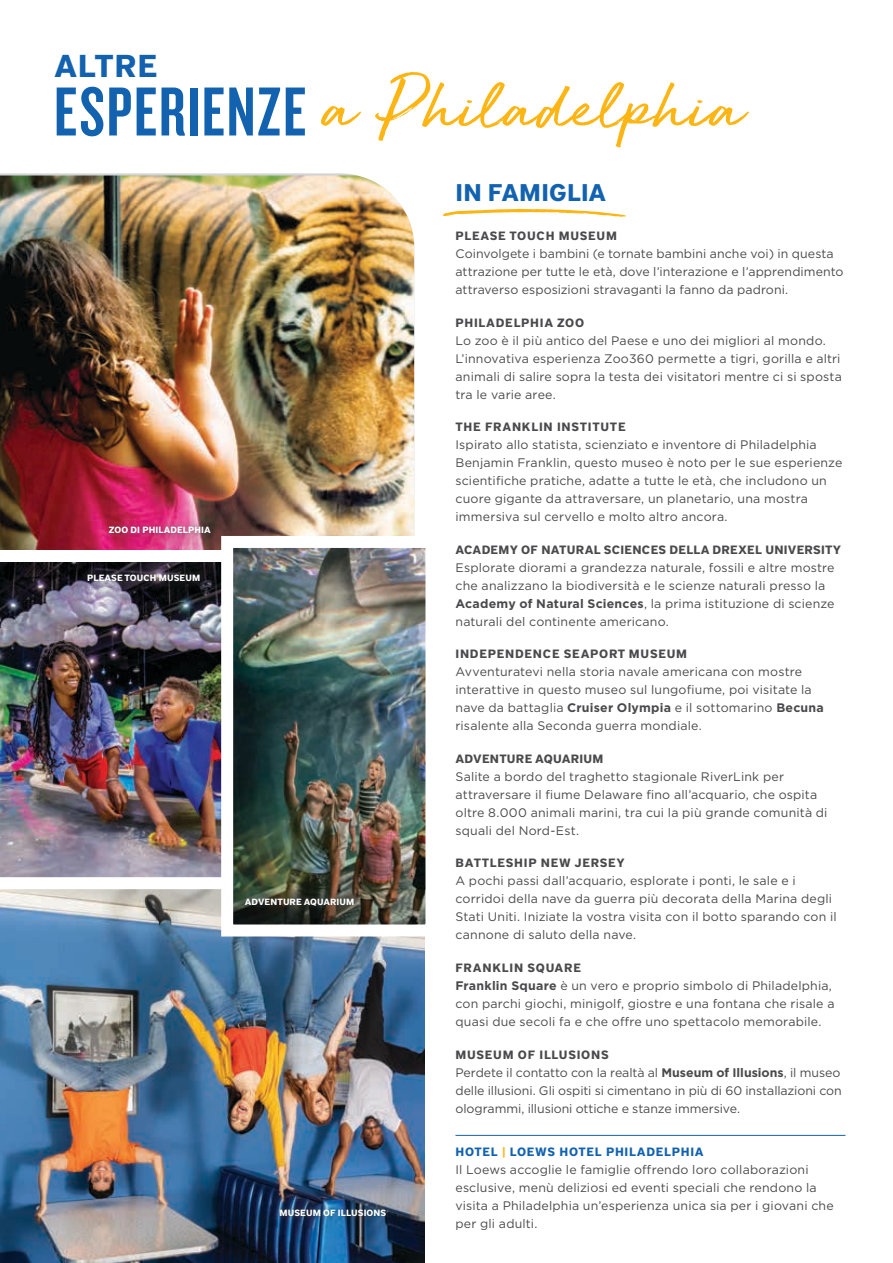
<style>
.page{position:relative;width:893px;height:1263px;background:#fff}
.page>*{position:absolute;margin:0;border:0;box-sizing:border-box;transform-origin:0 0}
.t1{font:78px "Golden Plains";color:#fdb514}
.t2{font:700 31.5px "District Pro";letter-spacing:.02em;color:#1262af}
.t3{font:700 24px "District Pro";letter-spacing:.01em;color:#1262af}
.t4{font:12.3px/18px "Gotham";letter-spacing:.01em;color:#4a4a4c}
.t5{font:700 12px "District Pro";letter-spacing:.06em;color:#4a4a4c}
.t6{font:700 12px "District Pro";letter-spacing:.02em;color:#4a4a4c}
.t7{font:700 12px "District Pro";letter-spacing:.06em;color:#1262af}
.t8{font:700 9px "District Pro";letter-spacing:.01em;color:#fff}
.s1{font-weight:700}
.s2{color:#fdb514}
</style>
<div class="page">
<img style="left:0;top:895px;width:424px;height:368px">
<img style="left:0;top:173px;width:415px;height:371px">
<div style="left:106px;top:522px;width:129px;height:37px;background:#231f20;opacity:.29"></div>
<div style="left:104px;top:521px;width:112px;height:18px;background:#4a4a4c;opacity:.75"></div>
<img style="left:0;top:544px;width:215px;height:351px">
<hr style="left:455px;top:1135px;width:390px;height:1px;background:#1262af">
<img style="left:215px;top:530px;width:211px;height:412px">
<div style="left:242px;top:893px;width:137px;height:37px;background:#231f20;opacity:.29"></div>
<div style="left:240px;top:892px;width:120px;height:19px;background:#4a4a4c;opacity:.75"></div>
<div style="left:276px;top:1205px;width:135px;height:36px;background:#231f20;opacity:.29"></div>
<div style="left:274px;top:1204px;width:118px;height:18px;background:#4a4a4c;opacity:.75"></div>
<div style="left:84px;top:569px;width:141px;height:37px;background:#231f20;opacity:.29"></div>
<div style="left:78px;top:564px;width:132px;height:27px;background:#4a4a4c;opacity:.95"></div>
<svg style="left:443px;top:209px;width:183px;height:8px"></svg>
<h2 class="t2" style="left:54px;top:43px;width:105px">ALTRE</h2>
<h1 class="t1" style="left:54px;top:53px;width:691px"><sub>ESPERIENZE</sub> a Philadelphia</h1>
<p class="t8" style="left:109px;top:523px;width:103px">ZOO DI PHILADELPHIA</p>
<p class="t8" style="left:87px;top:571px;width:115px">PLEASE TOUCH MUSEUM</p>
<p class="t8" style="left:245px;top:895px;width:111px">ADVENTURE AQUARIUM</p>
<p class="t8" style="left:279px;top:1206px;width:108px">MUSEUM OF ILLUSIONS</p>
<h3 class="t3" style="left:455px;top:175px;width:152px">IN FAMIGLIA</h3>
<p class="t5" style="left:455px;top:227px;width:163px">PLEASE TOUCH MUSEUM</p>
<p class="t4" style="left:455px;top:244px;width:390px">Coinvolgete i bambini (e tornate bambini anche voi) in questa attrazione per tutte le età, dove l’interazione e l’apprendimento attraverso esposizioni stravaganti la fanno da padroni.</p>
<p class="t5" style="left:455px;top:313px;width:130px">PHILADELPHIA ZOO</p>
<p class="t4" style="left:455px;top:331px;width:388px">Lo zoo è il più antico del Paese e uno dei migliori al mondo.<br>L’innovativa esperienza Zoo360 permette a tigri, gorilla e altri animali di salire sopra la testa dei visitatori mentre ci si sposta tra le varie aree.</p>
<p class="t5" style="left:455px;top:418px;width:172px">THE FRANKLIN INSTITUTE</p>
<p class="t4" style="left:455px;top:435px;width:388px">Ispirato allo statista, scienziato e inventore di Philadelphia Benjamin Franklin, questo museo è noto per le sue esperienze scientifiche pratiche, adatte a tutte le età, che includono un cuore gigante da attraversare, un planetario, una mostra immersiva sul cervello e molto altro ancora.</p>
<p class="t6" style="left:455px;top:541px;width:387px">ACADEMY OF NATURAL SCIENCES DELLA DREXEL UNIVERSITY</p>
<p class="t4" style="left:455px;top:558px;width:381px">Esplorate diorami a grandezza naturale, fossili e altre mostre che analizzano la biodiversità e le scienze naturali presso la <span class="s1">Academy of Natural Sciences</span>, la prima istituzione di scienze naturali del continente americano.</p>
<p class="t5" style="left:455px;top:645px;width:233px">INDEPENDENCE SEAPORT MUSEUM</p>
<p class="t4" style="left:455px;top:663px;width:370px">Avventuratevi nella storia navale americana con mostre interattive in questo museo sul lungofiume, poi visitate la nave da battaglia <span class="s1">Cruiser Olympia</span> e il sottomarino <span class="s1">Becuna </span>risalente alla Seconda guerra mondiale.</p>
<p class="t6" style="left:455px;top:750px;width:149px">ADVENTURE AQUARIUM</p>
<p class="t4" style="left:455px;top:767px;width:374px">Salite a bordo del traghetto stagionale RiverLink per attraversare il fiume Delaware fino all’acquario, che ospita oltre 8.000 animali marini, tra cui la più grande comunità di squali del Nord-Est.</p>
<p class="t5" style="left:455px;top:854px;width:171px">BATTLESHIP NEW JERSEY</p>
<p class="t4" style="left:455px;top:872px;width:383px">A pochi passi dall’acquario, esplorate i ponti, le sale e i corridoi della nave da guerra più decorata della Marina degli Stati Uniti. Iniziate la vostra visita con il botto sparando con il cannone di saluto della nave.</p>
<p class="t5" style="left:455px;top:959px;width:127px">FRANKLIN SQUARE</p>
<p class="t4" style="left:455px;top:976px;width:380px"><span class="s1">Franklin Square</span> è un vero e proprio simbolo di Philadelphia, con parchi giochi, minigolf, giostre e una fontana che risale a quasi due secoli fa e che offre uno spettacolo memorabile.</p>
<p class="t5" style="left:455px;top:1045px;width:155px">MUSEUM OF ILLUSIONS</p>
<p class="t4" style="left:455px;top:1063px;width:388px;text-align:justify">Perdete il contatto con la realtà al <span class="s1">Museum of Illusions</span>, il museo delle illusioni. Gli ospiti si cimentano in più di 60 installazioni con ologrammi, illusioni ottiche e stanze immersive.</p>
<p class="t7" style="left:455px;top:1143px;width:250px">HOTEL <span class="s2">|</span> LOEWS HOTEL PHILADELPHIA</p>
<p class="t4" style="left:455px;top:1160px;width:380px">Il Loews accoglie le famiglie offrendo loro collaborazioni esclusive, menù deliziosi ed eventi speciali che rendono la visita a Philadelphia un’esperienza unica sia per i giovani che per gli adulti.</p>
</div>
